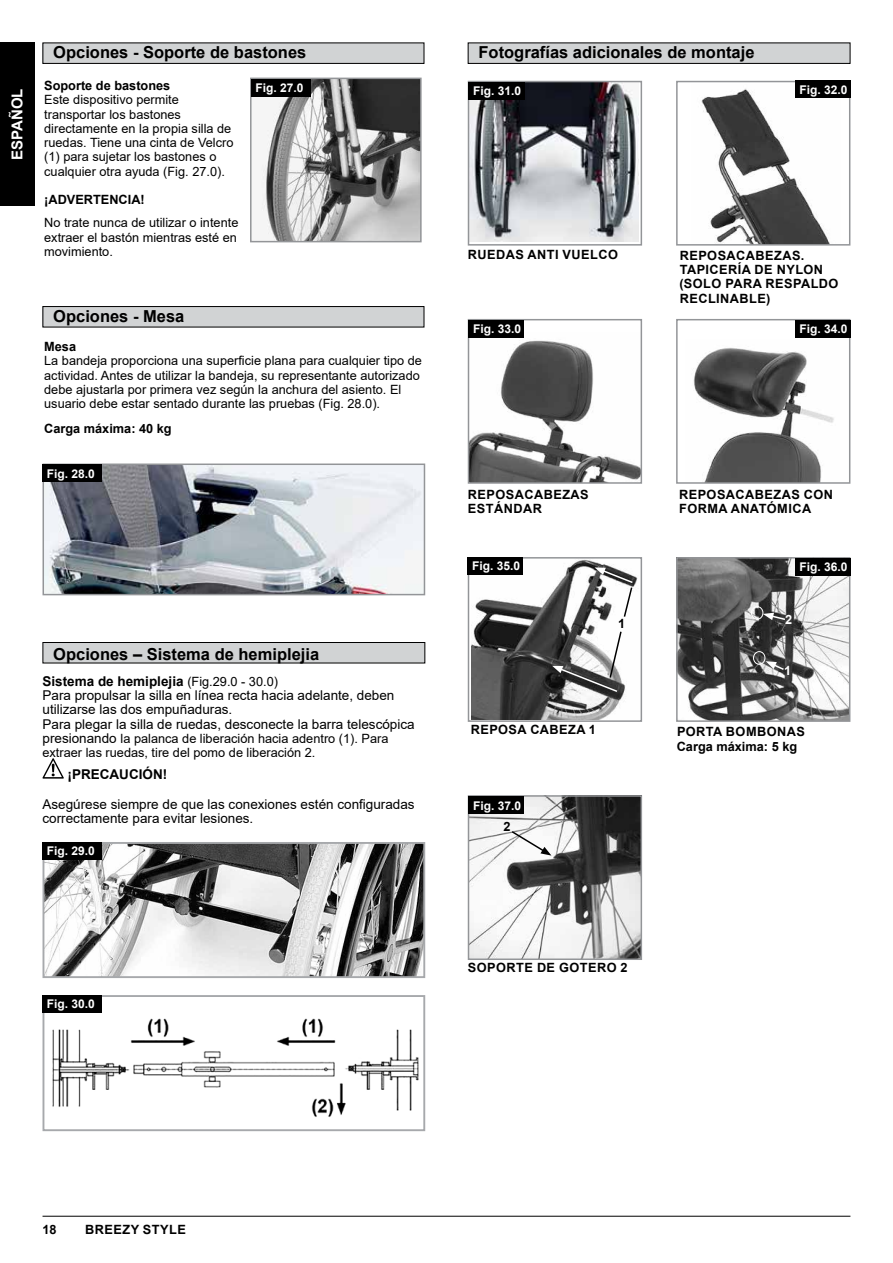
<style>
.page{position:relative;width:893px;height:1263px;background:#fff}
.page>*{position:absolute;margin:0;border:0;box-sizing:border-box;transform-origin:0 0}
.t1{font:700 16.5px "Arial";color:#000}
.t2{font:700 15px "Arial";color:#fff}
.t3{font:13.5px/14.2px "Arial";color:#000}
.t4{font:700 13.5px "Arial";color:#000}
.t5{font:12.75px/14.2px "Arial";color:#000}
.t6{font:700 12.75px/14.2px "Arial";letter-spacing:.035em;color:#000}
.t7{font:700 12.75px/14.2px "Arial";color:#000}
.t8{font:700 12.75px "Arial";color:#fff}
.t9{font:700 12px "Arial";color:#fff}
.s1{font-weight:700}
.s2{font-size:12.75px}
.s3{font-size:13.5px}
</style>
<div class="page">
<hr style="left:43px;top:1216px;width:807px;height:1px;background:#000">
<div style="left:0;top:43px;width:34px;height:163px;background:#000"></div>
<div style="left:43px;top:642px;width:382px;height:21px;background:#d1d3d4"></div>
<div style="left:43px;top:642px;width:382px;height:21px;border:1px solid #000"></div>
<svg style="left:43px;top:758px;width:21px;height:21px"></svg>
<div style="left:43px;top:43px;width:381px;height:20px;background:#d1d3d4"></div>
<div style="left:43px;top:43px;width:381px;height:21px;border:1px solid #000"></div>
<div style="left:43px;top:307px;width:381px;height:20px;background:#d1d3d4"></div>
<div style="left:43px;top:306px;width:381px;height:21px;border:1px solid #000"></div>
<img style="left:253px;top:81px;width:166px;height:158px">
<div style="left:250px;top:78px;width:172px;height:164px;border:2px solid #939598"></div>
<div style="left:251px;top:79px;width:60px;height:17px;background:#000"></div>
<div style="left:468px;top:43px;width:382px;height:20px;background:#d1d3d4"></div>
<div style="left:468px;top:43px;width:382px;height:21px;border:1px solid #000"></div>
<img style="left:471px;top:84px;width:168px;height:158px">
<div style="left:468px;top:81px;width:174px;height:165px;border:2px solid #939598"></div>
<div style="left:469px;top:82px;width:56px;height:17px;background:#000"></div>
<img style="left:471px;top:560px;width:167px;height:159px">
<div style="left:468px;top:557px;width:174px;height:165px;border:2px solid #939598"></div>
<div style="left:468px;top:557px;width:55px;height:17px;background:#000"></div>
<svg style="left:595px;top:567px;width:39px;height:51px"></svg>
<svg style="left:552px;top:630px;width:71px;height:63px"></svg>
<img style="left:471px;top:798px;width:168px;height:159px">
<div style="left:468px;top:795px;width:174px;height:165px;border:2px solid #939598"></div>
<div style="left:469px;top:797px;width:55px;height:17px;background:#000"></div>
<svg style="left:510px;top:830px;width:41px;height:25px"></svg>
<img style="left:701px;top:88px;width:129px;height:155px">
<div style="left:676px;top:81px;width:174px;height:165px;border:2px solid #939598"></div>
<div style="left:795px;top:81px;width:55px;height:17px;background:#000"></div>
<img style="left:46px;top:1012px;width:373px;height:105px">
<div style="left:43px;top:995px;width:382px;height:136px;border:2px solid #a7a9ac"></div>
<img style="left:46px;top:845px;width:376px;height:130px">
<div style="left:43px;top:842px;width:382px;height:136px;border:2px solid #a7a9ac"></div>
<div style="left:43px;top:995px;width:59px;height:17px;background:#000"></div>
<div style="left:43px;top:842px;width:59px;height:17px;background:#000"></div>
<img style="left:46px;top:466px;width:376px;height:126px">
<div style="left:43px;top:463px;width:382px;height:132px;border:2px solid #939598"></div>
<div style="left:43px;top:465px;width:59px;height:17px;background:#000"></div>
<img style="left:471px;top:337px;width:168px;height:144px">
<div style="left:468px;top:319px;width:174px;height:165px;border:2px solid #939598"></div>
<img style="left:693px;top:347px;width:141px;height:134px">
<div style="left:676px;top:319px;width:174px;height:165px;border:2px solid #939598"></div>
<div style="left:469px;top:320px;width:55px;height:17px;background:#000"></div>
<div style="left:795px;top:320px;width:55px;height:17px;background:#000"></div>
<img style="left:679px;top:560px;width:168px;height:159px">
<div style="left:676px;top:557px;width:174px;height:165px;border:2px solid #939598"></div>
<div style="left:795px;top:558px;width:55px;height:17px;background:#000"></div>
<div style="left:751px;top:606px;width:12px;height:14px;border:1px solid #fff;border-radius:50%"></div>
<div style="left:753px;top:651px;width:12px;height:14px;border:1px solid #fff;border-radius:50%"></div>
<svg style="left:766px;top:661px;width:19px;height:10px"></svg>
<svg style="left:763px;top:613px;width:24px;height:8px"></svg>
<p class="t2" style="left:7px;top:160px;width:73px;rotate:-90deg">ESPAÑOL</p>
<p class="t1" style="left:53px;top:41px;width:255px">Opciones - Soporte de bastones</p>
<p class="t7" style="left:44px;top:79px;width:128px">Soporte de bastones</p>
<p class="t5" style="left:44px;top:93px;width:191px">Este dispositivo permite transportar los bastones directamente en la propia silla de ruedas. Tiene una cinta de Velcro (1) para sujetar los bastones o cualquier otra ayuda (Fig. 27.0).</p>
<p class="t7" style="left:44px;top:193px;width:102px">¡ADVERTENCIA!</p>
<p class="t5" style="left:44px;top:216px;width:196px;text-align:justify">No trate nunca de utilizar o intente extraer el bastón mientras esté en movimiento.</p>
<p class="t9" style="left:255px;top:79px;width:50px">Fig. 27.0</p>
<p class="t1" style="left:53px;top:305px;width:133px">Opciones - Mesa</p>
<p class="t6" style="left:44px;top:340px;width:33px">Mesa</p>
<p class="t5" style="left:44px;top:354px;width:379px">La bandeja proporciona una superficie plana para cualquier tipo de actividad. Antes de utilizar la bandeja, su representante autorizado debe ajustarla por primera vez según la anchura del asiento. El usuario debe estar sentado durante las pruebas (Fig. 28.0).</p>
<p class="t7" style="left:44px;top:422px;width:129px">Carga máxima: 40 kg</p>
<p class="t9" style="left:47px;top:465px;width:50px">Fig. 28.0</p>
<p class="t1" style="left:53px;top:643px;width:267px">Opciones – Sistema de hemiplejia</p>
<p class="t3" style="left:43px;top:674px;width:374px"><span class="s1">Sistema de hemiplejia</span> <span class="s2">(Fig.29.0 - 30.0)<br></span>Para propulsar la silla en línea recta hacia adelante, deben utilizarse las dos empuñaduras.<br>Para plegar la silla de ruedas, desconecte la barra telescópica</p>
<p class="t5" style="left:43px;top:731px;width:347px"><span class="s3">presionando</span> la palanca de liberación hacia adentro (1). Para extraer las ruedas, tire del pomo de liberación 2.</p>
<p class="t4" style="left:68px;top:764px;width:101px">¡PRECAUCIÓN!</p>
<p class="t3" style="left:43px;top:797px;width:374px">Asegúrese siempre de que las conexiones estén configuradas correctamente para evitar lesiones.</p>
<p class="t9" style="left:47px;top:842px;width:50px">Fig. 29.0</p>
<p class="t9" style="left:47px;top:995px;width:50px">Fig. 30.0</p>
<p class="t1" style="left:478px;top:41px;width:277px">Fotografías adicionales de montaje</p>
<p class="t9" style="left:473px;top:82px;width:50px">Fig. 31.0</p>
<p class="t9" style="left:799px;top:81px;width:50px">Fig. 32.0</p>
<p class="t6" style="left:468px;top:247px;width:152px">RUEDAS ANTI VUELCO</p>
<p class="t6" style="left:679px;top:248px;width:160px">REPOSACABEZAS.<br>TAPICERÍA DE NYLON (SOLO PARA RESPALDO<br>RECLINABLE)</p>
<p class="t9" style="left:473px;top:321px;width:50px">Fig. 33.0</p>
<p class="t9" style="left:799px;top:321px;width:50px">Fig. 34.0</p>
<p class="t6" style="left:468px;top:488px;width:122px">REPOSACABEZAS<br>ESTÁNDAR</p>
<p class="t6" style="left:679px;top:488px;width:156px">REPOSACABEZAS CON<br>FORMA ANATÓMICA</p>
<p class="t9" style="left:472px;top:557px;width:50px">Fig. 35.0</p>
<p class="t6" style="left:618px;top:617px;width:9px">1</p>
<p class="t6" style="left:471px;top:723px;width:127px">REPOSA CABEZA 1</p>
<p class="t9" style="left:473px;top:797px;width:50px">Fig. 37.0</p>
<p class="t6" style="left:503px;top:819px;width:9px">2</p>
<p class="t9" style="left:799px;top:559px;width:50px">Fig. 36.0</p>
<p class="t8" style="left:785px;top:610px;width:9px">2</p>
<p class="t8" style="left:784px;top:661px;width:9px">1</p>
<p class="t7" style="left:677px;top:725px;width:130px">PORTA BOMBONAS<br>Carga máxima: 5 kg</p>
<p class="t6" style="left:468px;top:961px;width:161px">SOPORTE DE GOTERO 2</p>
<p class="t6" style="left:43px;top:1222px;width:16px">18</p>
<p class="t6" style="left:85px;top:1222px;width:102px">BREEZY STYLE</p>
</div>
